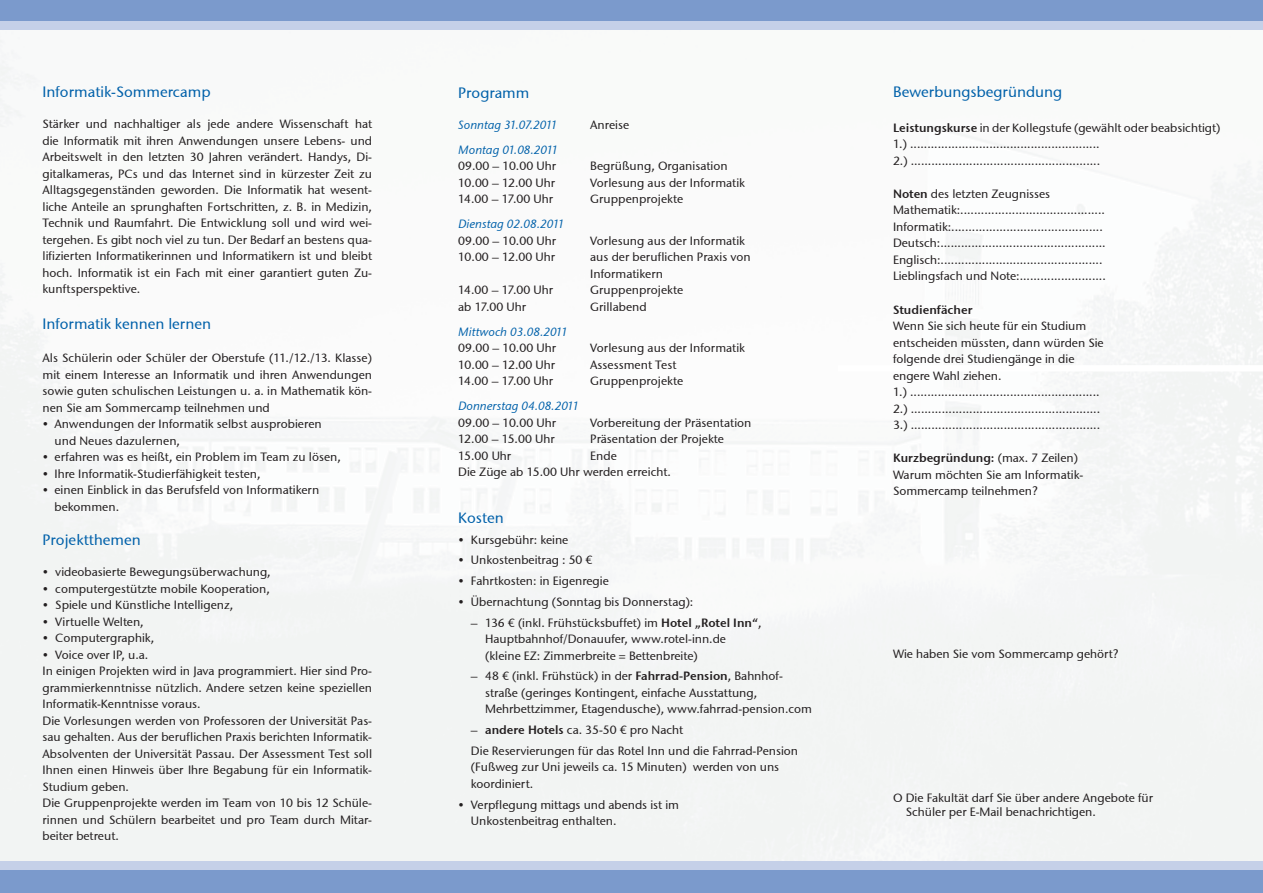
<style>
.page{position:relative;width:1263px;height:893px;background:#fff}
.page>*{position:absolute;margin:0;border:0;box-sizing:border-box;transform-origin:0 0}
.t1{font:15px "Stone Sans ITCTT Medium";letter-spacing:.005em;color:#0161aa}
.t2{font:12px/16.5px "Stone Sans ITCTT Medium";color:#231f20}
.t3{font:italic 12px "Stone Sans ITCTT Medium";letter-spacing:.005em;color:#0161aa}
.t4{font:12px "Stone Sans Semi ITCTT";color:#231f20}
.s1{font-family:"Stone Sans Semi ITCTT"}
.s2{font-family:"Stone Sans ITCTT Medium"}
</style>
<div class="page">
<div style="left:0;top:0;width:1263px;height:21px;background:#7b9acc"></div>
<div style="left:0;top:21px;width:1263px;height:9px;background:#c5d0e8"></div>
<div style="left:0;top:870px;width:1263px;height:23px;background:#7b9acc"></div>
<div style="left:0;top:861px;width:1263px;height:9px;background:#c5d0e8"></div>
<p class="t1" style="left:43px;top:83px;width:170px">Informatik-Sommercamp</p>
<p class="t2" style="left:43px;top:116px;width:331px;text-align:justify">Stärker und nachhaltiger als jede andere Wissenschaft hat die Informatik mit ihren Anwendungen unsere Lebens- und Arbeitswelt in den letzten 30 Jahren verändert. Handys, Di&shy;gitalkameras, PCs und das Internet sind in kürzester Zeit zu Alltagsgegenständen geworden. Die Informatik hat wesent&shy;liche Anteile an sprunghaften Fortschritten, z. B. in Medizin, Technik und Raumfahrt. Die Entwicklung soll und wird wei&shy;tergehen. Es gibt noch viel zu tun. Der Bedarf an bestens qua&shy;lifizierten Informatikerinnen und Informatikern ist und bleibt hoch. Informatik ist ein Fach mit einer garantiert guten Zu&shy;kunftsperspektive.</p>
<p class="t1" style="left:43px;top:315px;width:170px">Informatik kennen lernen</p>
<p class="t2" style="left:43px;top:350px;width:331px;text-align:justify">Als Schülerin oder Schüler der Oberstufe (11./12./13. Klasse) mit einem Interesse an Informatik und ihren Anwendungen sowie guten schulischen Leistungen u. a. in Mathematik kön&shy;nen Sie am Sommercamp teilnehmen und</p>
<p class="t2" style="left:55px;top:416px;width:269px;text-indent:-12px">• Anwendungen der Informatik selbst ausprobieren und Neues dazulernen,</p>
<p class="t2" style="left:43px;top:449px;width:300px">• erfahren was es heißt, ein Problem im Team zu lösen,</p>
<p class="t2" style="left:43px;top:465px;width:220px">• Ihre Informatik-Studierfähigkeit testen,</p>
<p class="t2" style="left:54px;top:482px;width:266px;text-indent:-12px">• einen Einblick in das Berufsfeld von Informatikern bekommen.</p>
<p class="t1" style="left:43px;top:531px;width:100px">Projektthemen</p>
<p class="t2" style="left:43px;top:564px;width:230px">• videobasierte Bewegungsüberwachung,</p>
<p class="t2" style="left:43px;top:580px;width:229px">• computergestützte mobile Kooperation,</p>
<p class="t2" style="left:43px;top:597px;width:192px">• Spiele und Künstliche Intelligenz,</p>
<p class="t2" style="left:43px;top:613px;width:103px">• Virtuelle Welten,</p>
<p class="t2" style="left:43px;top:630px;width:113px">• Computergraphik,</p>
<p class="t2" style="left:43px;top:646px;width:331px">• Voice over IP, u.a.<br>In einigen Projekten wird in Java programmiert. Hier sind Pro&shy;grammierkenntnisse nützlich. Andere setzen keine speziellen Informatik-Kenntnisse voraus.<br>Die Vorlesungen werden von Professoren der Universität Pas&shy;sau gehalten. Aus der beruflichen Praxis berichten Informatik-Absolventen der Universität Passau. Der Assessment Test soll Ihnen einen Hinweis über Ihre Begabung für ein Informatik-Studium geben.<br>Die Gruppenprojekte werden im Team von 10 bis 12 Schüle&shy;rinnen und Schülern bearbeitet und pro Team durch Mitar&shy;beiter betreut.</p>
<p class="t1" style="left:458px;top:83px;width:73px">Programm</p>
<p class="t3" style="left:458px;top:117px;width:101px">Sonntag 31.07.2011</p>
<p class="t2" style="left:590px;top:116px;width:41px">Anreise</p>
<p class="t3" style="left:458px;top:142px;width:101px">Montag 01.08.2011</p>
<p class="t2" style="left:458px;top:158px;width:99px">09.00 – 10.00 Uhr</p>
<p class="t2" style="left:590px;top:158px;width:139px">Begrüßung, Organisation</p>
<p class="t2" style="left:458px;top:174px;width:98px">10.00 – 12.00 Uhr</p>
<p class="t2" style="left:590px;top:174px;width:156px">Vorlesung aus der Informatik</p>
<p class="t2" style="left:458px;top:191px;width:96px">14.00 – 17.00 Uhr</p>
<p class="t2" style="left:590px;top:191px;width:94px">Gruppenprojekte</p>
<p class="t3" style="left:458px;top:217px;width:108px">Dienstag 02.08.2011</p>
<p class="t2" style="left:458px;top:232px;width:99px">09.00 – 10.00 Uhr</p>
<p class="t2" style="left:590px;top:232px;width:156px">Vorlesung aus der Informatik</p>
<p class="t2" style="left:458px;top:249px;width:98px">10.00 – 12.00 Uhr</p>
<p class="t2" style="left:590px;top:249px;width:162px">aus der beruflichen Praxis von<br>Informatikern</p>
<p class="t2" style="left:458px;top:282px;width:96px">14.00 – 17.00 Uhr</p>
<p class="t2" style="left:590px;top:282px;width:94px">Gruppenprojekte</p>
<p class="t2" style="left:458px;top:298px;width:69px">ab 17.00 Uhr</p>
<p class="t2" style="left:590px;top:298px;width:58px">Grillabend</p>
<p class="t3" style="left:458px;top:324px;width:111px">Mittwoch 03.08.2011</p>
<p class="t2" style="left:458px;top:340px;width:99px">09.00 – 10.00 Uhr</p>
<p class="t2" style="left:590px;top:340px;width:156px">Vorlesung aus der Informatik</p>
<p class="t2" style="left:458px;top:356px;width:98px">10.00 – 12.00 Uhr</p>
<p class="t2" style="left:590px;top:356px;width:88px">Assessment Test</p>
<p class="t2" style="left:458px;top:373px;width:96px">14.00 – 17.00 Uhr</p>
<p class="t2" style="left:590px;top:373px;width:94px">Gruppenprojekte</p>
<p class="t3" style="left:458px;top:399px;width:122px">Donnerstag 04.08.2011</p>
<p class="t2" style="left:458px;top:414px;width:99px">09.00 – 10.00 Uhr</p>
<p class="t2" style="left:590px;top:414px;width:163px">Vorbereitung der Präsentation</p>
<p class="t2" style="left:458px;top:431px;width:98px">12.00 – 15.00 Uhr</p>
<p class="t2" style="left:590px;top:431px;width:135px">Präsentation der Projekte</p>
<p class="t2" style="left:458px;top:447px;width:55px">15.00 Uhr</p>
<p class="t2" style="left:458px;top:447px;width:214px;text-indent:132px">Ende<br>Die Züge ab 15.00 Uhr werden erreicht.</p>
<p class="t1" style="left:458px;top:508px;width:47px">Kosten</p>
<p class="t2" style="left:458px;top:531px;width:112px">• Kursgebühr: keine</p>
<p class="t2" style="left:458px;top:552px;width:136px">• Unkostenbeitrag : 50 €</p>
<p class="t2" style="left:458px;top:573px;width:152px">• Fahrtkosten: in Eigenregie</p>
<p class="t2" style="left:458px;top:593px;width:237px">• Übernachtung (Sonntag bis Donnerstag):</p>
<p class="t2" style="left:485px;top:614px;width:278px;text-indent:-14px">– 136 € (inkl. Frühstücksbuffet) im <span class="s1">Hotel „Rotel Inn“</span>,<br>Hauptbahnhof/Donauufer, www.rotel-inn.de (kleine EZ: Zimmerbreite = Bettenbreite)</p>
<p class="t2" style="left:485px;top:668px;width:328px;text-indent:-14px">– 48 € (inkl. Frühstück) in der <span class="s1">Fahrrad-Pension</span>, Bahnhof&shy;straße (geringes Kontingent, einfache Ausstattung,<br>Mehrbettzimmer, Etagendusche), www.fahrrad-pension.com</p>
<p class="t2" style="left:471px;top:720px;width:329px;line-height:20.7px">– <span class="s1">andere Hotels</span> ca. 35-50 € pro Nacht<br>Die Reservierungen für das Rotel Inn und die Fahrrad-Pension</p>
<p class="t2" style="left:471px;top:759px;width:310px">(Fußweg zur Uni jeweils ca. 15 Minuten) werden von uns koordiniert.</p>
<p class="t2" style="left:471px;top:796px;width:210px;text-indent:-13px">• Verpflegung mittags und abends ist im<br>Unkostenbeitrag enthalten.</p>
<p class="t1" style="left:893px;top:83px;width:171px">Bewerbungsbegründung</p>
<p class="t2" style="left:893px;top:119px;width:329px"><span class="s1">Leistungskurse</span> in der Kollegstufe (gewählt oder beabsichtigt)<br>1.) .......................................................<br>2.) .......................................................</p>
<p class="t2" style="left:893px;top:185px;width:214px"><span class="s1">Noten</span> des letzten Zeugnisses Mathematik:..........................................<br>Informatik:............................................<br>Deutsch:................................................<br>Englisch:...............................................<br>Lieblingsfach und Note:.........................</p>
<p class="t4" style="left:893px;top:302px;width:81px">Studienfächer</p>
<p class="t2" style="left:893px;top:317px;width:212px">Wenn Sie sich heute für ein Studium entscheiden müssten, dann würden Sie folgende drei Studiengänge in die engere Wahl ziehen.<br>1.) .......................................................<br>2.) .......................................................<br>3.) .......................................................</p>
<p class="t4" style="left:893px;top:450px;width:187px">Kurzbegründung: <span class="s2">(max. 7 Zeilen)</span></p>
<p class="t2" style="left:893px;top:466px;width:192px">Warum möchten Sie am Informatik-<br>Sommercamp teilnehmen?</p>
<p class="t2" style="left:893px;top:645px;width:227px">Wie haben Sie vom Sommercamp gehört?</p>
<p class="t2" style="left:906px;top:790px;width:249px;line-height:14.4px;text-indent:-13px">O Die Fakultät darf Sie über andere Angebote für<br>Schüler per E-Mail benachrichtigen.</p>
</div>
